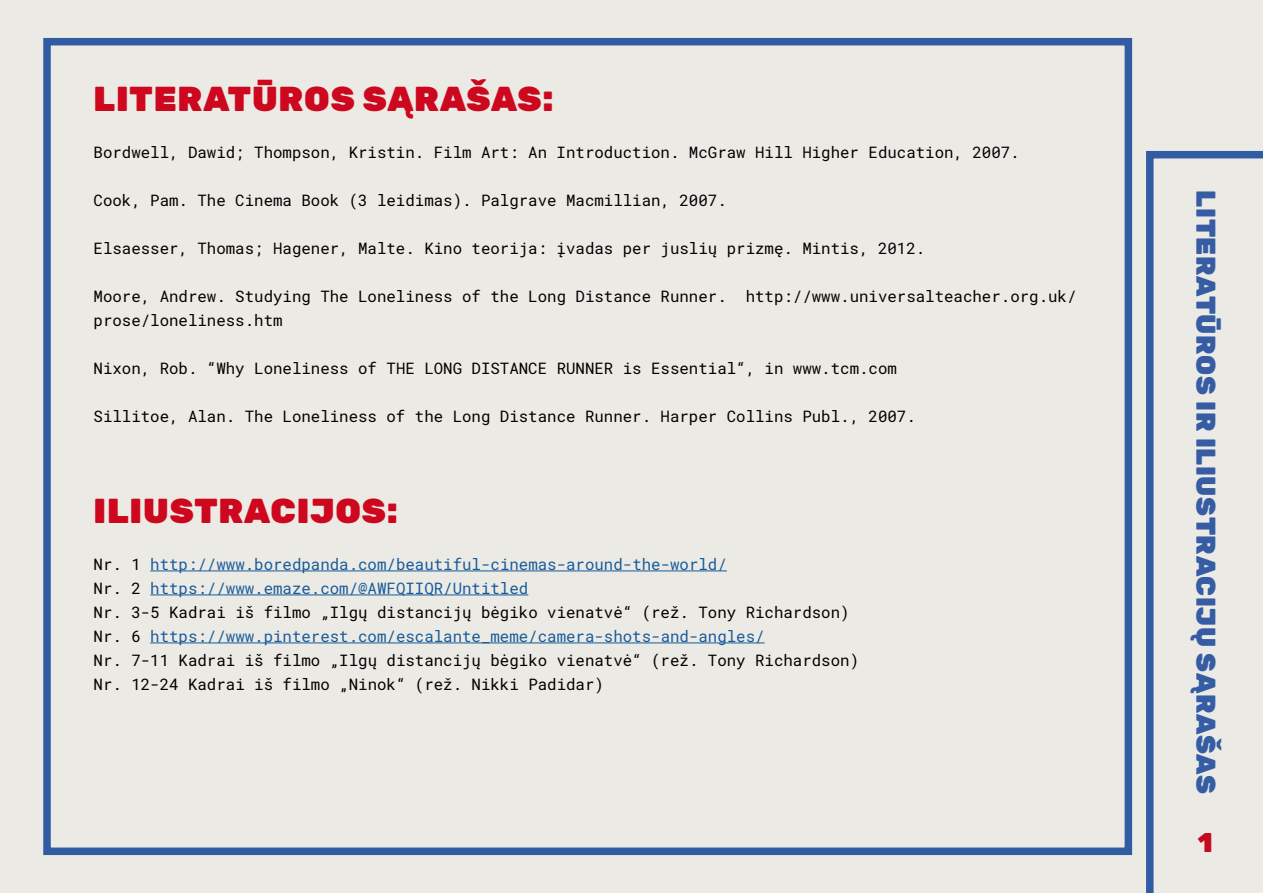
<style>
.page{position:relative;width:1263px;height:893px;background:#eceae5}
.page>*{position:absolute;margin:0;border:0;box-sizing:border-box;transform-origin:0 0}
.t1{font:900 34.5px "Rubik";letter-spacing:.025em;color:#cd071e}
.t2{font:900 27px "Rubik";letter-spacing:.025em;color:#365da4}
.t3{font:900 27px "Rubik";color:#c5091e}
.t4{font:15.75px/24px "Roboto Mono";color:#000}
.s1{color:#165b9a}
</style>
<div class="page">
<hr style="left:150px;top:570px;width:577px;height:1px;background:#165b9a">
<hr style="left:150px;top:594px;width:378px;height:1px;background:#165b9a">
<hr style="left:150px;top:642px;width:615px;height:1px;background:#165b9a">
<div style="left:43px;top:38px;width:1089px;height:817px;border:8px solid #315ca4"></div>
<svg style="left:1146px;top:151px;width:117px;height:742px"></svg>
<h1 class="t1" style="left:94px;top:78px;width:462px">LITERATŪROS SĄRAŠAS:</h1>
<p class="t4" style="left:94px;top:140px;width:928px">Bordwell, Dawid; Thompson, Kristin. Film Art: An Introduction. McGraw Hill Higher Education, 2007.</p>
<p class="t4" style="left:94px;top:188px;width:635px">Cook, Pam. The Cinema Book (3 leidimas). Palgrave Macmillian, 2007.</p>
<p class="t4" style="left:94px;top:236px;width:833px">Elsaesser, Thomas; Hagener, Malte. Kino teorija: įvadas per juslių prizmę. Mintis, 2012.</p>
<p class="t4" style="left:94px;top:284px;width:984px">Moore, Andrew. Studying The Loneliness of the Long Distance Runner. http://www.universalteacher.org.uk/ prose/loneliness.htm</p>
<p class="t4" style="left:94px;top:356px;width:805px">Nixon, Rob. “Why Loneliness of THE LONG DISTANCE RUNNER is Essential“, in www.tcm.com</p>
<p class="t4" style="left:94px;top:404px;width:824px">Sillitoe, Alan. The Loneliness of the Long Distance Runner. Harper Collins Publ., 2007.</p>
<h1 class="t1" style="left:94px;top:490px;width:306px">ILIUSTRACIJOS:</h1>
<p class="t4" style="left:94px;top:552px;width:767px">Nr. 1 <span class="s1">http://www.boredpanda.com/beautiful-cinemas-around-the-world/<br></span>Nr. 2 <span class="s1">https://www.emaze.com/@AWFQIIQR/Untitled<br></span>Nr. 3-5 Kadrai iš filmo „Ilgų distancijų bėgiko vienatvė“ (rež. Tony Richardson)<br>Nr. 6 <span class="s1">https://www.pinterest.com/escalante_meme/camera-shots-and-angles/<br></span>Nr. 7-11 Kadrai iš filmo „Ilgų distancijų bėgiko vienatvė“ (rež. Tony Richardson)<br>Nr. 12-24 Kadrai iš filmo „Ninok“ (rež. Nikki Padidar)</p>
<h2 class="t2" style="left:1222px;top:190px;width:604px;rotate:90deg">LITERATŪROS IR ILIUSTRACIJŲ SĄRAŠAS</h2>
<h2 class="t3" style="left:1198px;top:826px;width:17px">1</h2>
</div>
